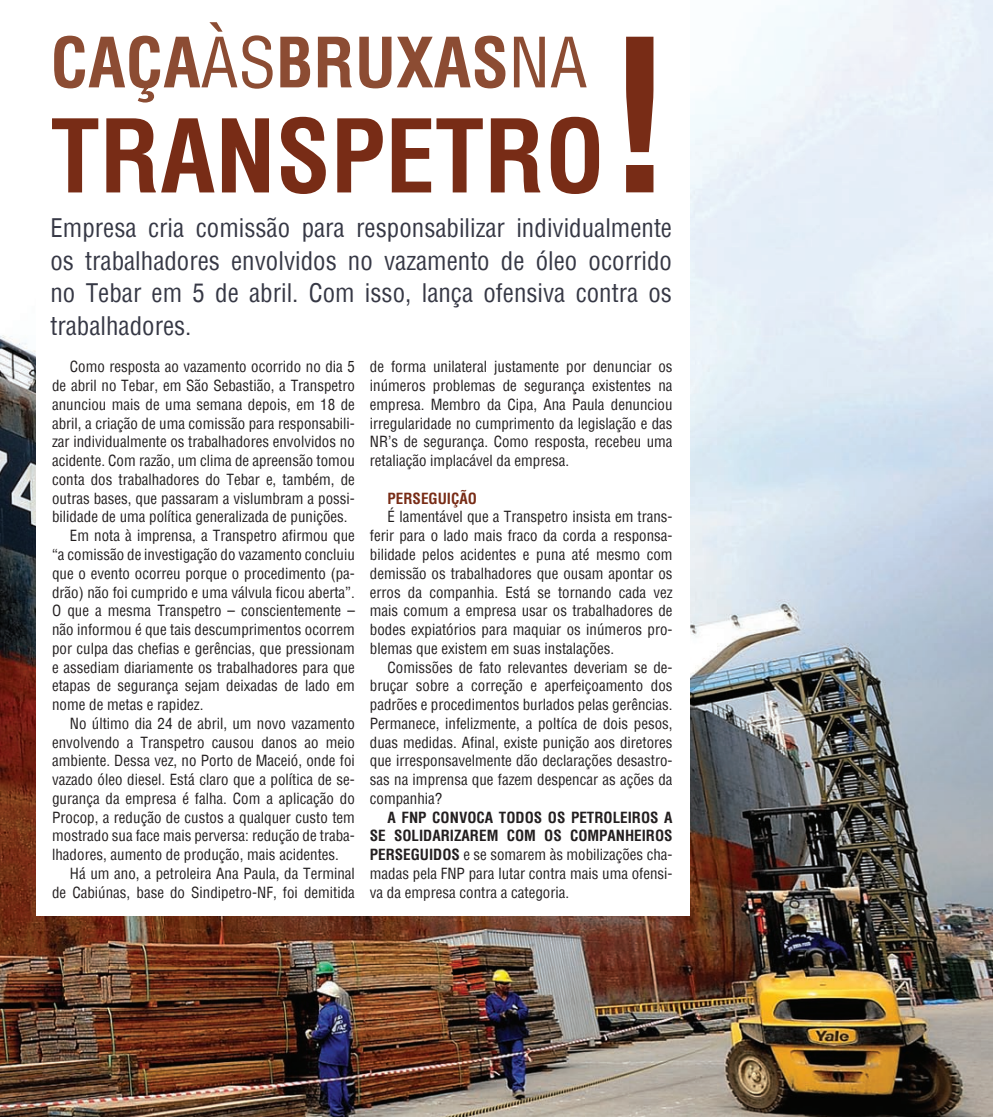
<style>
.page{position:relative;width:993px;height:1117px;background:#fff}
.page>*{position:absolute;margin:0;border:0;box-sizing:border-box;transform-origin:0 0}
.t1{font:700 condensed 207.38px "Helvetica";color:#782c16}
.t2{font:700 condensed 98.75px "Helvetica";color:#782c16}
.t3{font:700 condensed 67.5px "Helvetica";color:#8c4c33}
.t4{font:condensed 25px/32.5px "Helvetica";color:#363845;text-align:justify}
.t5{font:condensed 15px/18.8px "Helvetica";color:#231f20;text-align:justify}
.t6{font:700 condensed 15px "Helvetica";color:#231f20}
.t7{font:700 condensed 15px "Helvetica";color:#782c16}
.s1{font-weight:400}
</style>
<div class="page">
<img style="left:0;top:0;width:992px;height:1116px">
<div style="left:36px;top:0;width:653px;height:914px;background:#fff"></div>
<p class="t3" style="left:50px;top:18px;width:538px">CAÇA<span class="s1">ÀS</span>BRUXAS<span class="s1">NA</span></p>
<p class="t2" style="left:50px;top:91px;width:556px">TRANSPETRO</p>
<p class="t1" style="left:605px;top:-20px;width:71px">!</p>
<p class="t4" style="left:50px;top:211px;width:623px">Empresa cria comissão para responsabilizar individualmente os trabalhadores envolvidos no vazamento de óleo ocorrido no Tebar em 5 de abril. Com isso, lança ofensiva contra os trabalhadores.</p>
<p class="t5" style="left:52px;top:357px;width:304px;text-indent:18px">Como resposta ao vazamento ocorrido no dia 5 de abril no Tebar, em São Sebastião, a Transpetro anunciou mais de uma semana depois, em 18 de abril, a criação de uma comissão para responsabili&shy;zar individualmente os trabalhadores envolvidos no acidente. Com razão, um clima de apreensão tomou conta dos trabalhadores do Tebar e, também, de outras bases, que passaram a vislumbram a possi&shy;bilidade de uma política generalizada de punições.</p>
<p class="t5" style="left:52px;top:526px;width:304px;text-indent:18px">Em nota à imprensa, a Transpetro afirmou que “a comissão de investigação do vazamento concluiu que o evento ocorreu porque o procedimento (pa&shy;drão) não foi cumprido e uma válvula ficou aberta”.<br>O que a mesma Transpetro – conscientemente – não informou é que tais descumprimentos ocorrem por culpa das chefias e gerências, que pressionam e assediam diariamente os trabalhadores para que etapas de segurança sejam deixadas de lado em nome de metas e rapidez.</p>
<p class="t5" style="left:52px;top:713px;width:304px;text-indent:18px">No último dia 24 de abril, um novo vazamento envolvendo a Transpetro causou danos ao meio ambiente. Dessa vez, no Porto de Maceió, onde foi vazado óleo diesel. Está claro que a política de se&shy;gurança da empresa é falha. Com a aplicação do Procop, a redução de custos a qualquer custo tem mostrado sua face mais perversa: redução de traba&shy;lhadores, aumento de produção, mais acidentes.</p>
<p class="t5" style="left:52px;top:863px;width:304px;text-align:right">Há um ano, a petroleira Ana Paula, da Terminal de Cabiúnas, base do Sindipetro-NF, foi demitida</p>
<p class="t5" style="left:370px;top:357px;width:304px">de forma unilateral justamente por denunciar os inúmeros problemas de segurança existentes na empresa. Membro da Cipa, Ana Paula denunciou irregularidade no cumprimento da legislação e das NR’s de segurança. Como resposta, recebeu uma retaliação implacável da empresa.</p>
<p class="t7" style="left:387px;top:488px;width:18px">PERSEGUIÇÃO</p>
<p class="t5" style="left:370px;top:507px;width:304px;text-indent:18px">É lamentável que a Transpetro insista em trans&shy;ferir para o lado mais fraco da corda a responsa&shy;bilidade pelos acidentes e puna até mesmo com demissão os trabalhadores que ousam apontar os erros da companhia. Está se tornando cada vez mais comum a empresa usar os trabalhadores de bodes expiatórios para maquiar os inúmeros pro&shy;blemas que existem em suas instalações.</p>
<p class="t5" style="left:370px;top:657px;width:304px;text-indent:18px">Comissões de fato relevantes deveriam se de&shy;bruçar sobre a correção e aperfeiçoamento dos padrões e procedimentos burlados pelas gerências.<br>Permanece, infelizmente, a poltíca de dois pesos, duas medidas. Afinal, existe punição aos diretores que irresponsavelmente dão declarações desastro&shy;sas na imprensa que fazem despencar as ações da companhia?</p>
<p class="t6" style="left:387px;top:807px;width:55px">A FNP CONVOCA</p>
<p class="t6" style="left:498px;top:807px;width:10px">TODOS</p>
<p class="t6" style="left:547px;top:807px;width:32px">OS PETROLEIROS</p>
<p class="t6" style="left:664px;top:807px;width:9px">A</p>
<p class="t6" style="left:370px;top:825px;width:34px">SE SOLIDARIZAREM</p>
<p class="t6" style="left:506px;top:825px;width:11px">COM</p>
<p class="t6" style="left:544px;top:825px;width:36px">OS COMPAN</p>
<p class="t6" style="left:625px;top:825px;width:18px">HEIROS</p>
<p class="t6" style="left:370px;top:844px;width:10px">PERSEGUIDOS</p>
<p class="t5" style="left:370px;top:845px;width:304px;text-indent:93px">e se somarem às mobilizações cha&shy;madas pela FNP para lutar contra mais uma ofensi&shy;va da empresa contra a categoria.</p>
</div>
